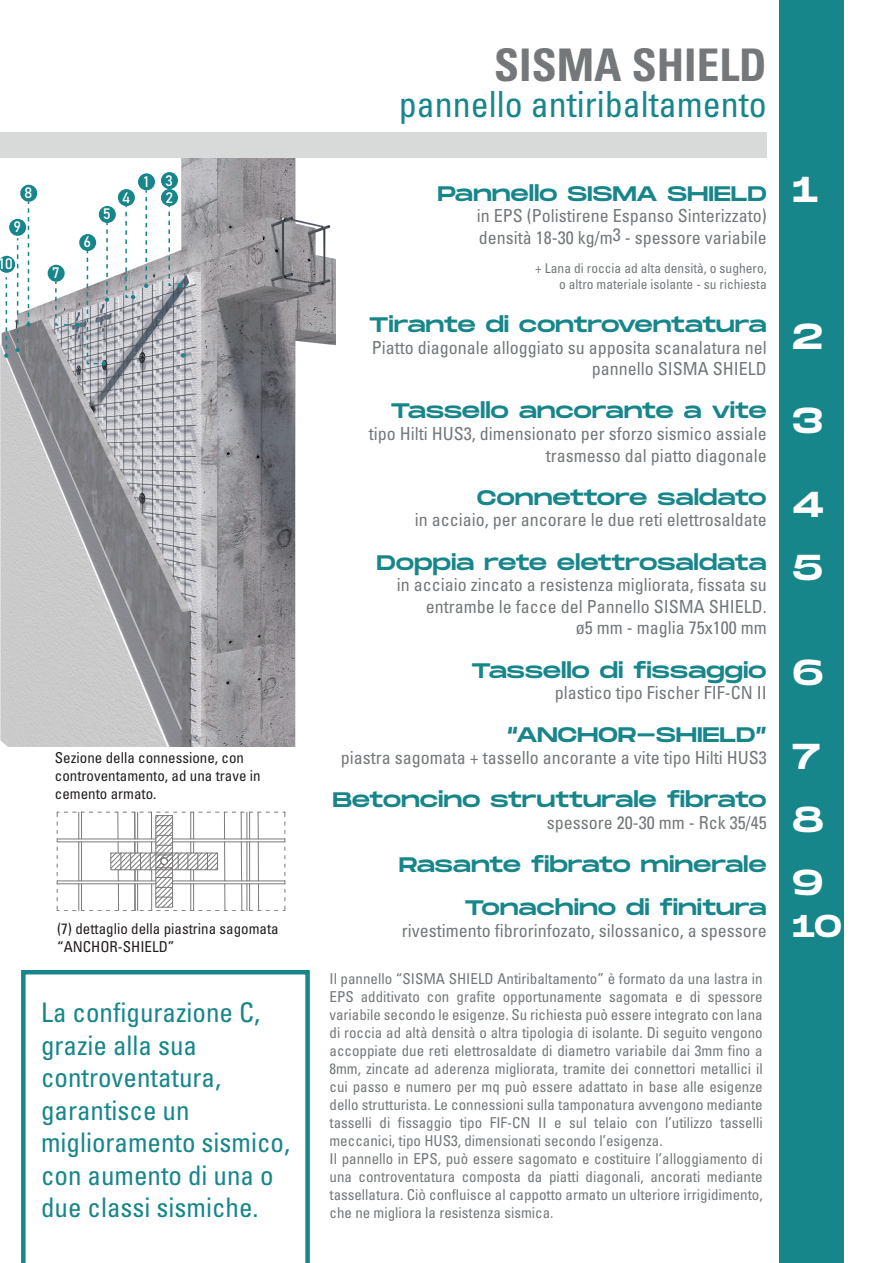
<style>
.page{position:relative;width:893px;height:1263px;background:#fff}
.page>*{position:absolute;margin:0;border:0;box-sizing:border-box;transform-origin:0 0}
.t1{font:700 condensed 45px "Univers";color:#74787a}
.t2{font:condensed 36px "Univers";color:#17868a}
.t3{font:36px/63px "Monument Extended";color:#fff}
.t4{font:31.5px "Monument Extended";color:#fff}
.t5{font:condensed 27px/32.4px "Univers";color:#17868a}
.t6{font:21px/43.2px "Monument Extended";letter-spacing:-.01em;color:#17868a;text-align:right}
.t7{font:21px "Monument Extended";letter-spacing:-.01em;color:#17858a}
.t8{font:condensed 18px/21.6px "Univers";color:#74787a;text-align:right}
.t9{font:condensed 15px/18px "Univers";color:#74787a}
.t10{font:condensed 15px/18px "Univers";color:#231f20}
.t11{font:15px "Bahnschrift";color:#fff}
.t12{font:condensed 13.5px/16.2px "Univers";color:#74787a;text-align:right}
</style>
<div class="page">
<svg style="left:57px;top:812px;width:229px;height:99px"></svg>
<div style="left:779px;top:0;width:65px;height:1263px;background:#17868a"></div>
<div style="left:0;top:132px;width:767px;height:26px;background:#d8dada"></div>
<svg style="left:21px;top:970px;width:289px;height:293px"></svg>
<img style="left:0;top:159px;width:336px;height:587px">
<div style="left:20px;top:185px;width:17px;height:17px;background:#17858a;border-radius:50%"></div>
<div style="left:99px;top:206px;width:17px;height:17px;background:#17858a;border-radius:50%"></div>
<div style="left:118px;top:189px;width:17px;height:17px;background:#17858a;border-radius:50%"></div>
<div style="left:138px;top:173px;width:17px;height:17px;background:#17858a;border-radius:50%"></div>
<div style="left:48px;top:265px;width:17px;height:17px;background:#17858a;border-radius:50%"></div>
<div style="left:9px;top:219px;width:17px;height:17px;background:#17858a;border-radius:50%"></div>
<svg style="left:181px;top:353px;width:4px;height:4px"></svg>
<svg style="left:26px;top:202px;width:5px;height:125px"></svg>
<svg style="left:0;top:238px;width:20px;height:120px"></svg>
<svg style="left:144px;top:190px;width:4px;height:98px"></svg>
<svg style="left:54px;top:282px;width:26px;height:45px"></svg>
<div style="left:79px;top:234px;width:17px;height:17px;background:#17858a;border-radius:50%"></div>
<svg style="left:125px;top:205px;width:10px;height:94px"></svg>
<div style="left:161px;top:189px;width:17px;height:17px;background:#17858a;border-radius:50%"></div>
<div style="left:161px;top:172px;width:17px;height:17px;background:#17858a;border-radius:50%"></div>
<svg style="left:168px;top:205px;width:14px;height:82px"></svg>
<svg style="left:86px;top:223px;width:23px;height:143px"></svg>
<p class="t11" style="left:24px;top:182px;width:10px">8</p>
<p class="t11" style="left:14px;top:216px;width:9px">9</p>
<p class="t11" style="left:0;top:253px;width:15px">10</p>
<p class="t11" style="left:52px;top:262px;width:9px">7</p>
<p class="t11" style="left:84px;top:231px;width:9px">6</p>
<p class="t11" style="left:103px;top:203px;width:10px">5</p>
<p class="t11" style="left:122px;top:186px;width:10px">4</p>
<p class="t11" style="left:144px;top:170px;width:6px">1</p>
<p class="t11" style="left:165px;top:169px;width:9px">3</p>
<p class="t11" style="left:165px;top:186px;width:9px">2</p>
<p class="t10" style="left:55px;top:748px;width:207px">Sezione della connessione, con controventamento, ad una trave in cemento armato.</p>
<p class="t10" style="left:57px;top:919px;width:223px">(7) dettaglio della piastrina sagomata “ANCHOR-SHIELD”</p>
<h3 class="t5" style="left:41px;top:996px;width:250px">La configurazione C, grazie alla sua controventatura, garantisce un miglioramento sismico, con aumento di una o due classi sismiche.</h3>
<h1 class="t1" style="left:494px;top:38px;width:274px">SISMA SHIELD</h1>
<h2 class="t2" style="left:399px;top:82px;width:369px">pannello antiribaltamento</h2>
<h3 class="t6" style="left:437px;top:171px;width:331px">Pannello SISMA SHIELD</h3>
<p class="t8" style="left:477px;top:205px;width:291px;text-align:left">in EPS (Polistirene Espanso Sinterizzato) densità 18-30 kg/m3 - spessore variabile</p>
<p class="t12" style="left:535px;top:259px;width:233px">+ Lana di roccia ad alta densità, o sughero, o altro materiale isolante - su richiesta</p>
<h3 class="t6" style="left:369px;top:303px;width:399px">Tirante di controventatura</h3>
<p class="t8" style="left:372px;top:336px;width:396px">Piatto diagonale alloggiato su apposita scanalatura nel pannello SISMA SHIELD</p>
<h3 class="t6" style="left:391px;top:389px;width:378px">Tassello ancorante a vite</h3>
<p class="t8" style="left:369px;top:423px;width:399px">tipo Hilti HUS3, dimensionato per sforzo sismico assiale trasmesso dal piatto diagonale</p>
<h3 class="t6" style="left:477px;top:475px;width:291px">Connettore saldato</h3>
<p class="t8" style="left:415px;top:509px;width:353px">in acciaio, per ancorare le due reti elettrosaldate</p>
<h3 class="t6" style="left:376px;top:540px;width:392px">Doppia rete elettrosaldata</h3>
<p class="t8" style="left:397px;top:574px;width:371px">in acciaio zincato a resistenza migliorata, fissata su entrambe le facce del Pannello SISMA SHIELD.<br>ø5 mm - maglia 75x100 mm</p>
<h3 class="t6" style="left:472px;top:648px;width:297px">Tassello di fissaggio</h3>
<p class="t8" style="left:555px;top:682px;width:213px">plastico tipo Fischer FIF-CN II</p>
<h3 class="t7" style="left:507px;top:720px;width:262px">“ANCHOR-SHIELD”</h3>
<p class="t8" style="left:341px;top:747px;width:427px">piastra sagomata + tassello ancorante a vite tipo Hilti HUS3</p>
<h3 class="t6" style="left:333px;top:778px;width:436px">Betoncino strutturale fibrato</h3>
<p class="t8" style="left:547px;top:811px;width:221px">spessore 20-30 mm - Rck 35/45</p>
<h3 class="t6" style="left:399px;top:843px;width:369px">Rasante fibrato minerale<br>Tonachino di finitura</h3>
<p class="t8" style="left:402px;top:919px;width:366px">rivestimento fibrorinfozato, silossanico, a spessore</p>
<p class="t9" style="left:329px;top:969px;width:435px">Il pannello “SISMA SHIELD Antiribaltamento” è formato da una lastra in EPS additivato con grafite opportunamente sagomata e di spessore variabile secondo le esigenze. Su richiesta può essere integrato con lana di roccia ad altà densità o altra tipologia di isolante. Di seguito vengono accoppiate due reti elettrosaldate di diametro variabile dai 3mm fino a 8mm, zincate ad aderenza migliorata, tramite dei connettori metallici il cui passo e numero per mq può essere adattato in base alle esigenze dello strutturista. Le connessioni sulla tamponatura avvengono mediante tasselli di fissaggio tipo FIF-CN II e sul telaio con l’utilizzo tasselli meccanici, tipo HUS3, dimensionati secondo l’esigenza.<br>Il pannello in EPS, può essere sagomato e costituire l’alloggiamento di una controventatura composta da piatti diagonali, ancorati mediante tassellatura. Ciò confluisce al cappotto armato un ulteriore irrigidimento, che ne migliora la resistenza sismica.</p>
<h2 class="t3" style="left:792px;top:157px;width:28px">1</h2>
<h2 class="t3" style="left:792px;top:304px;width:32px">2</h2>
<h2 class="t3" style="left:792px;top:388px;width:32px">3</h2>
<h2 class="t3" style="left:792px;top:472px;width:34px">4<br>5</h2>
<h2 class="t3" style="left:792px;top:640px;width:33px">6</h2>
<h2 class="t3" style="left:792px;top:724px;width:33px;text-align:justify">7<br>8<br>9</h2>
<h3 class="t4" style="left:792px;top:903px;width:51px">10</h3>
</div>
